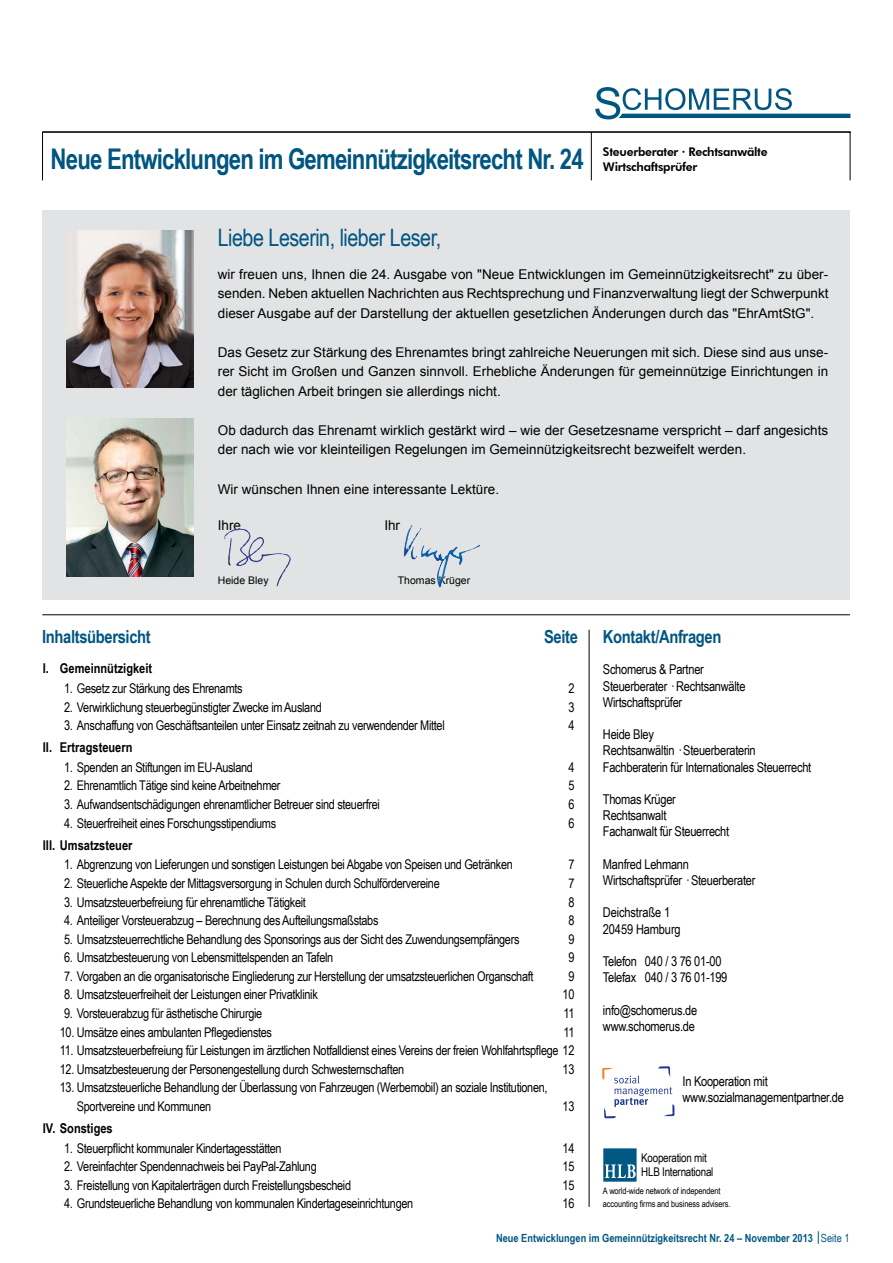
<style>
.page{position:relative;width:893px;height:1263px;background:#fff}
.page>*{position:absolute;margin:0;border:0;box-sizing:border-box;transform-origin:0 0}
.t1{font:700 28.5px "Arial Narrow";letter-spacing:-.03em;color:#005581;scale:.95 1}
.t2{font:24px "Arial Narrow";letter-spacing:-.02em;color:#005581}
.t3{font:700 18px "Arial Narrow";letter-spacing:-.02em;color:#005581}
.t4{font:13.5px/19.5px "Arial";color:#000;text-align:justify}
.t5{font:13.5px/16.2px "Arial Narrow";letter-spacing:-.02em;color:#000}
.t6{font:700 13.5px "Arial Narrow";color:#000}
.t7{font:13.35px/18.6px "Arial Narrow";letter-spacing:-.025em;color:#000}
.t8{font:800 12px/14.4px "Futura BT";letter-spacing:-.02em;color:#000}
.t9{font:12px/14.4px "Arial Narrow";letter-spacing:-.02em;color:#000}
.t10{font:700 11.25px "Arial Narrow";color:#005883}
.t11{font:10.5px "Arial";color:#000}
.t12{font:9px/13.5px "Arial Narrow";letter-spacing:-.01em;color:#000}
.s1{font-weight:400}
</style>
<div class="page">
<svg style="left:818px;top:1231px;width:1px;height:13px"></svg>
<svg style="left:595px;top:87px;width:255px;height:32px"></svg>
<hr style="left:43px;top:131px;width:807px;height:1px;background:#000">
<hr style="left:589px;top:630px;width:1px;height:577px;background:#000">
<div style="left:43px;top:210px;width:807px;height:389px;background:#e2e3e4"></div>
<hr style="left:42px;top:614px;width:808px;height:1px;background:#000">
<hr style="left:850px;top:132px;width:1px;height:48px;background:#000">
<hr style="left:42px;top:132px;width:1px;height:48px;background:#000">
<hr style="left:591px;top:132px;width:1px;height:48px;background:#000">
<hr style="left:42px;top:132px;width:808px;height:1px;background:#000">
<svg style="left:603px;top:1148px;width:34px;height:34px"></svg>
<img style="left:404px;top:525px;width:76px;height:63px">
<img style="left:67px;top:419px;width:127px;height:157px">
<img style="left:67px;top:230px;width:127px;height:157px">
<svg style="left:602px;top:1066px;width:72px;height:52px"></svg>
<img style="left:224px;top:528px;width:67px;height:59px">
<h1 class="t1" style="left:51px;top:137px;width:563px">Neue Entwicklungen im Gemeinnützigkeitsrecht Nr. 24</h1>
<p class="t8" style="left:603px;top:145px;width:166px">Steuerberater · Rechtsanwälte<br>Wirtschaftsprüfer</p>
<h2 class="t2" style="left:218px;top:220px;width:225px">Liebe Leserin, lieber Leser,</h2>
<p class="t4" style="left:218px;top:265px;width:612px">wir freuen uns, Ihnen die 24. Ausgabe von "Neue Entwicklungen im Gemeinnützigkeitsrecht" zu über&shy;senden. Neben aktuellen Nachrichten aus Rechtsprechung und Finanzverwaltung liegt der Schwerpunkt dieser Ausgabe auf der Darstellung der aktuellen gesetzlichen Änderungen durch das "EhrAmtStG".</p>
<p class="t4" style="left:218px;top:343px;width:612px">Das Gesetz zur Stärkung des Ehrenamtes bringt zahlreiche Neuerungen mit sich. Diese sind aus unse&shy;rer Sicht im Großen und Ganzen sinnvoll. Erhebliche Änderungen für gemeinnützige Einrichtungen in der täglichen Arbeit bringen sie allerdings nicht.</p>
<p class="t4" style="left:218px;top:421px;width:612px">Ob dadurch das Ehrenamt wirklich gestärkt wird – wie der Gesetzesname verspricht – darf angesichts der nach wie vor kleinteiligen Regelungen im Gemeinnützigkeitsrecht bezweifelt werden.</p>
<p class="t4" style="left:218px;top:479px;width:283px">Wir wünschen Ihnen eine interessante Lektüre.</p>
<p class="t4" style="left:218px;top:516px;width:25px">Ihre</p>
<p class="t4" style="left:384px;top:516px;width:17px">Ihr</p>
<p class="t11" style="left:218px;top:573px;width:52px">Heide Bley</p>
<p class="t11" style="left:398px;top:573px;width:74px">Thomas Krüger</p>
<h3 class="t3" style="left:42px;top:623px;width:110px">Inhaltsübersicht</h3>
<h3 class="t3" style="left:544px;top:623px;width:35px">Seite</h3>
<p class="t6" style="left:43px;top:658px;width:111px">I. Gemeinnützigkeit</p>
<p class="t7" style="left:64px;top:678px;width:180px">1. Gesetz zur Stärkung des Ehrenamts</p>
<p class="t7" style="left:568px;top:678px;width:8px">2</p>
<p class="t7" style="left:64px;top:697px;width:259px">2. Verwirklichung steuerbegünstigter Zwecke im Ausland</p>
<p class="t7" style="left:568px;top:697px;width:8px">3</p>
<p class="t7" style="left:64px;top:715px;width:382px">3. Anschaffung von Geschäftsanteilen unter Einsatz zeitnah zu verwendender Mittel</p>
<p class="t7" style="left:568px;top:715px;width:8px">4</p>
<p class="t6" style="left:43px;top:737px;width:91px">II. Ertragsteuern</p>
<p class="t7" style="left:64px;top:757px;width:190px">1. Spenden an Stiftungen im EU-Ausland</p>
<p class="t7" style="left:568px;top:757px;width:8px">4</p>
<p class="t7" style="left:64px;top:776px;width:218px">2. Ehrenamtlich Tätige sind keine Arbeitnehmer</p>
<p class="t7" style="left:568px;top:776px;width:8px">5</p>
<p class="t7" style="left:64px;top:794px;width:317px">3. Aufwandsentschädigungen ehrenamtlicher Betreuer sind steuerfrei</p>
<p class="t7" style="left:568px;top:794px;width:8px">6</p>
<p class="t7" style="left:64px;top:813px;width:213px">4. Steuerfreiheit eines Forschungsstipendiums</p>
<p class="t7" style="left:568px;top:813px;width:8px">6</p>
<p class="t6" style="left:43px;top:835px;width:91px">III. Umsatzsteuer</p>
<p class="t7" style="left:64px;top:855px;width:450px">1. Abgrenzung von Lieferungen und sonstigen Leistungen bei Abgabe von Speisen und Getränken</p>
<p class="t7" style="left:568px;top:855px;width:8px">7</p>
<p class="t7" style="left:64px;top:873px;width:377px">2. Steuerliche Aspekte der Mittagsversorgung in Schulen durch Schulfördervereine</p>
<p class="t7" style="left:568px;top:873px;width:8px">7</p>
<p class="t7" style="left:64px;top:892px;width:243px">3. Umsatzsteuerbefreiung für ehrenamtliche Tätigkeit</p>
<p class="t7" style="left:568px;top:892px;width:8px">8</p>
<p class="t7" style="left:64px;top:911px;width:316px">4. Anteiliger Vorsteuerabzug – Berechnung des Aufteilungsmaßstabs</p>
<p class="t7" style="left:568px;top:911px;width:8px">8</p>
<p class="t7" style="left:64px;top:929px;width:457px">5. Umsatzsteuerrechtliche Behandlung des Sponsorings aus der Sicht des Zuwendungsempfängers</p>
<p class="t7" style="left:568px;top:929px;width:8px">9</p>
<p class="t7" style="left:64px;top:948px;width:271px">6. Umsatzbesteuerung von Lebensmittelspenden an Tafeln</p>
<p class="t7" style="left:568px;top:948px;width:8px">9</p>
<p class="t7" style="left:64px;top:966px;width:471px">7. Vorgaben an die organisatorische Eingliederung zur Herstellung der umsatzsteuerlichen Organschaft</p>
<p class="t7" style="left:568px;top:966px;width:8px">9</p>
<p class="t7" style="left:64px;top:985px;width:255px">8. Umsatzsteuerfreiheit der Leistungen einer Privatklinik</p>
<p class="t7" style="left:563px;top:985px;width:13px">10</p>
<p class="t7" style="left:64px;top:1003px;width:200px">9. Vorsteuerabzug für ästhetische Chirurgie</p>
<p class="t7" style="left:563px;top:1003px;width:13px">11</p>
<p class="t7" style="left:60px;top:1022px;width:214px">10. Umsätze eines ambulanten Pflegedienstes</p>
<p class="t7" style="left:563px;top:1022px;width:13px">11</p>
<p class="t7" style="left:60px;top:1041px;width:516px">11. Umsatzsteuerbefreiung für Leistungen im ärztlichen Notfalldienst eines Vereins der freien Wohlfahrtspflege 12</p>
<p class="t7" style="left:60px;top:1059px;width:346px">12. Umsatzbesteuerung der Personengestellung durch Schwesternschaften</p>
<p class="t7" style="left:563px;top:1059px;width:13px">13</p>
<p class="t7" style="left:77px;top:1078px;width:472px;text-indent:-17px">13. Umsatzsteuerliche Behandlung der Überlassung von Fahrzeugen (Werbemobil) an soziale Institutionen,<br>Sportvereine und Kommunen</p>
<p class="t7" style="left:563px;top:1096px;width:13px">13</p>
<p class="t6" style="left:43px;top:1118px;width:71px">IV. Sonstiges</p>
<p class="t7" style="left:64px;top:1138px;width:219px">1. Steuerpflicht kommunaler Kindertagesstätten</p>
<p class="t7" style="left:563px;top:1138px;width:13px">14</p>
<p class="t7" style="left:64px;top:1157px;width:254px">2. Vereinfachter Spendennachweis bei PayPal-Zahlung</p>
<p class="t7" style="left:563px;top:1157px;width:13px">15</p>
<p class="t7" style="left:64px;top:1175px;width:288px">3. Freistellung von Kapitalerträgen durch Freistellungsbescheid</p>
<p class="t7" style="left:563px;top:1175px;width:13px">15</p>
<p class="t7" style="left:64px;top:1194px;width:351px">4. Grundsteuerliche Behandlung von kommunalen Kindertageseinrichtungen</p>
<p class="t7" style="left:563px;top:1194px;width:13px">16</p>
<h3 class="t3" style="left:603px;top:623px;width:120px">Kontakt/Anfragen</h3>
<p class="t5" style="left:603px;top:661px;width:144px">Schomerus &amp; Partner<br>Steuerberater · Rechtsanwälte<br>Wirtschaftsprüfer</p>
<p class="t5" style="left:603px;top:726px;width:210px">Heide Bley<br>Rechtsanwältin · Steuerberaterin<br>Fachberaterin für Internationales Steuerrecht</p>
<p class="t5" style="left:603px;top:790px;width:128px">Thomas Krüger<br>Rechtsanwalt<br>Fachanwalt für Steuerrecht</p>
<p class="t5" style="left:603px;top:855px;width:154px">Manfred Lehmann<br>Wirtschaftsprüfer · Steuerberater</p>
<p class="t5" style="left:603px;top:904px;width:79px">Deichstraße 1<br>20459 Hamburg</p>
<p class="t5" style="left:603px;top:952px;width:126px">Telefon 040 / 3 76 01-00<br>Telefax 040 / 3 76 01-199</p>
<p class="t5" style="left:603px;top:1001px;width:96px">info@schomerus.de www.schomerus.de</p>
<p class="t5" style="left:683px;top:1072px;width:163px">In Kooperation mit www.sozialmanagementpartner.de</p>
<p class="t9" style="left:641px;top:1150px;width:74px">Kooperation mit<br>HLB International</p>
<p class="t12" style="left:603px;top:1183px;width:129px">A world-wide network of independent accounting firms and business advisers.</p>
<p class="t10" style="left:496px;top:1229px;width:355px">Neue Entwicklungen im Gemeinnützigkeitsrecht Nr. 24 – November 2013 <span class="s1">Seite 1</span></p>
</div>
